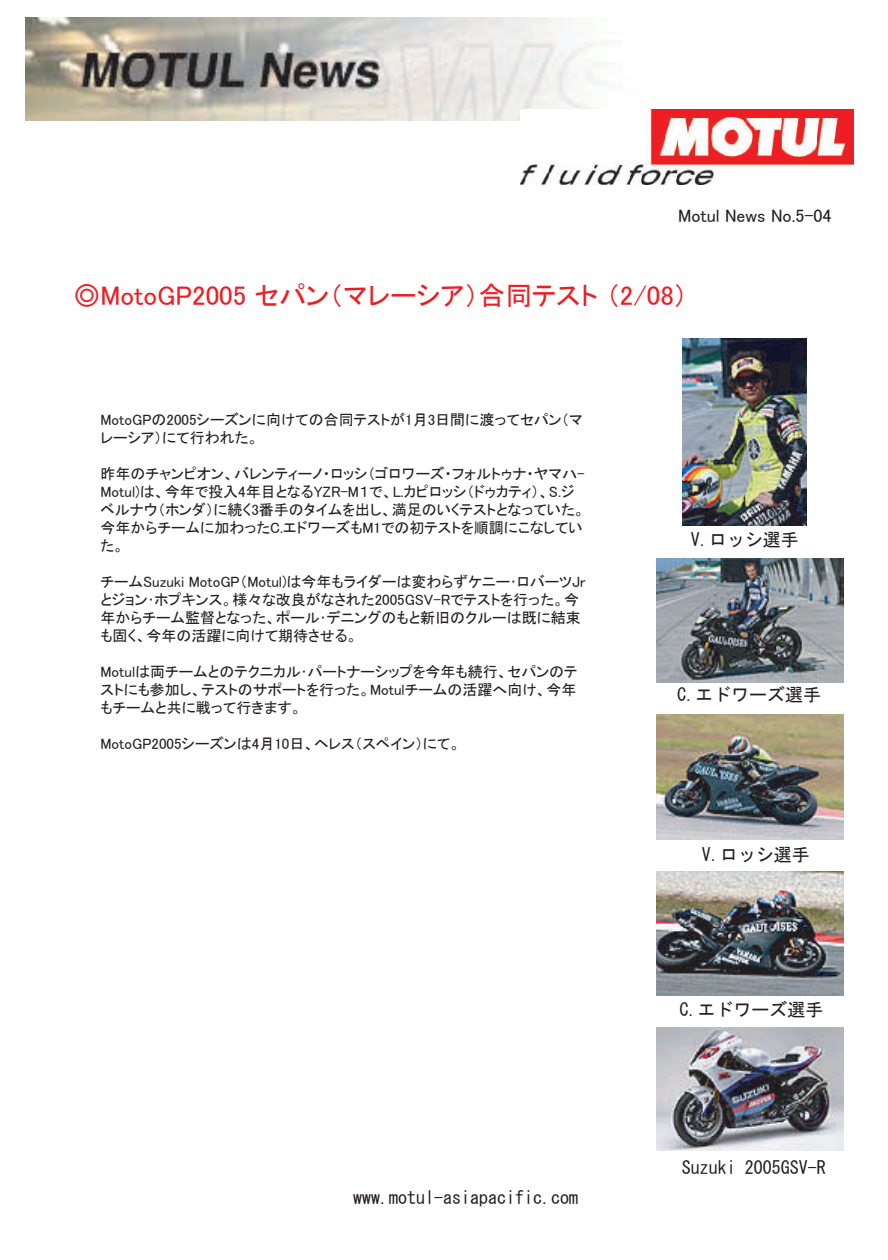
<style>
.page{position:relative;width:888px;height:1260px;background:#fff}
.page>*{position:absolute;margin:0;border:0;box-sizing:border-box;transform-origin:0 0}
.t1{font:27px "MSP Gothic";color:#ee1d23}
.t2{font:18px "MS Gothic";color:#231f20}
.t3{font:18px "MSUI Gothic";color:#231f20}
.t4{font:15px/18px "MSP Gothic";color:#231f20}
</style>
<div class="page">
<img style="left:26px;top:18px;width:588px;height:103px">
<img style="left:520px;top:109px;width:333px;height:76px">
<img style="left:682px;top:338px;width:125px;height:188px">
<img style="left:656px;top:558px;width:188px;height:125px">
<img style="left:656px;top:715px;width:188px;height:124px">
<img style="left:656px;top:871px;width:188px;height:125px">
<img style="left:656px;top:1027px;width:188px;height:123px">
<p class="t3" style="left:678px;top:207px;width:155px">Motul News No.5-04</p>
<h1 class="t1" style="left:73px;top:281px;width:616px">◎MotoGP2005 セパン（マレーシア）合同テスト（2/08）</h1>
<p class="t4" style="left:100px;top:411px;width:484px">MotoGPの2005シーズンに向けての合同テストが1月3日間に渡ってセパン（マレーシア）にて行われた。</p>
<p class="t4" style="left:100px;top:465px;width:486px">昨年のチャンピオン、バレンティーノ・ロッシ（ゴロワーズ・フォルトゥナ・ヤマハ-Motul)は、今年で投入4年目となるYZR-M１で、L.カピロッシ（ドゥカティ）、S.ジベルナウ（ホンダ）に続く3番手のタイムを出し、満足のいくテストとなっていた。今年からチームに加わったC.エドワーズもM1での初テストを順調にこなしていた。</p>
<p class="t4" style="left:100px;top:573px;width:487px">チームSuzuki MotoGP（Motul)は今年もライダーは変わらずケニー･ロバーツJrとジョン･ホプキンス。様々な改良がなされた2005GSV-Rでテストを行った。今年からチーム監督となった、ポール･デニングのもと新旧のクルーは既に結束も固く、今年の活躍に向けて期待させる。</p>
<p class="t4" style="left:100px;top:663px;width:479px;text-align:justify">Motulは両チームとのテクニカル･パートナーシップを今年も続行、セパンのテストにも参加し、テストのサポートを行った。Motulチームの活躍へ向け、今年もチームと共に戦って行きます。</p>
<p class="t4" style="left:100px;top:735px;width:361px">MotoGP2005シーズンは4月10日、ヘレス（スペイン）にて。</p>
<p class="t2" style="left:353px;top:1188px;width:226px">www.motul-asiapacific.com</p>
<p class="t2" style="left:691px;top:531px;width:109px">V.ロッシ選手</p>
<p class="t2" style="left:677px;top:686px;width:145px">C.エドワーズ選手</p>
<p class="t2" style="left:702px;top:845px;width:109px">V.ロッシ選手</p>
<p class="t2" style="left:679px;top:1001px;width:145px">C.エドワーズ選手</p>
<p class="t2" style="left:682px;top:1158px;width:145px">Suzuki 2005GSV-R</p>
</div>
